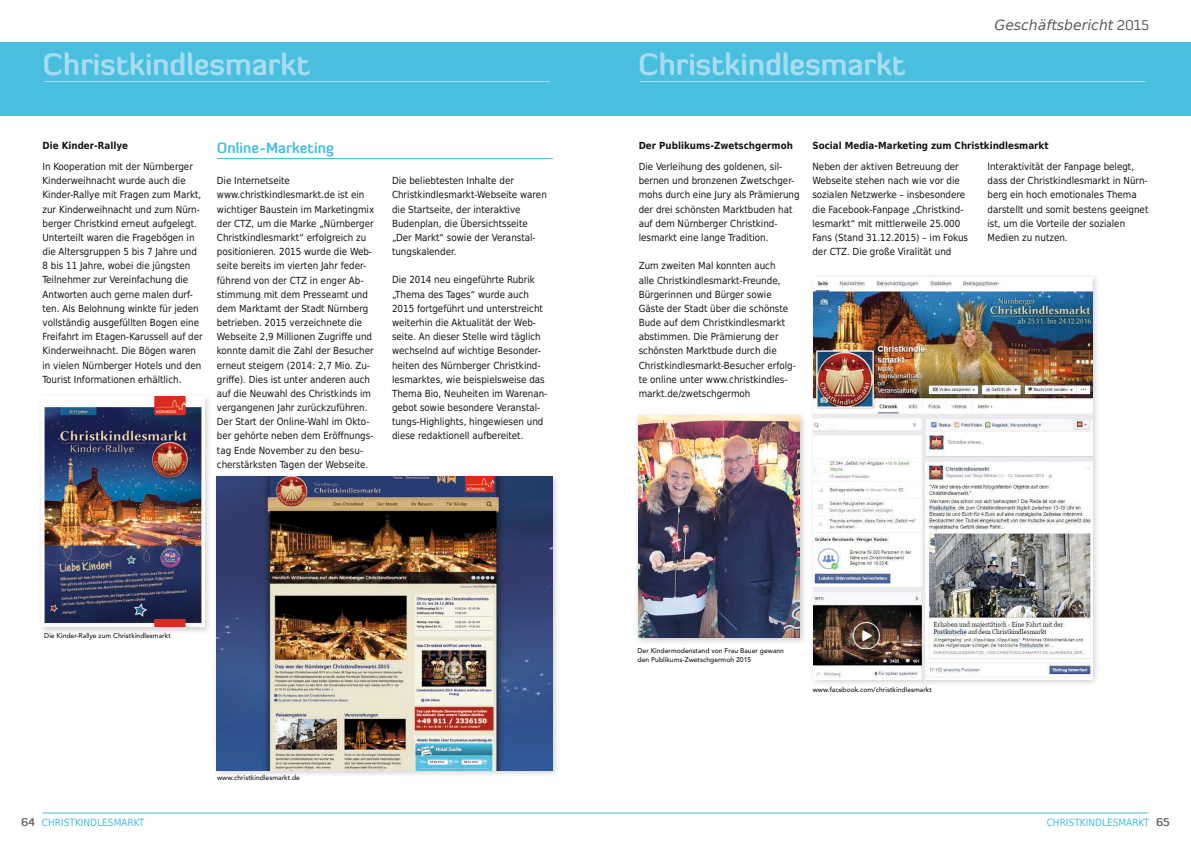
<style>
.page{position:relative;width:1191px;height:842px;background:#fff}
.page>*{position:absolute;margin:0;border:0;box-sizing:border-box;transform-origin:0 0}
.t1{font:700 30px "Diavlo";color:#a7ddf0}
.t2{font:700 14.7px "Diavlo";color:#49bedf}
.t3{font:italic 14px "DejaVu Sans";color:#5a5a5a}
.t4{font:700 11px "Diavlo";color:#686867}
.t5{font:10px "DejaVu Sans Condensed";color:#49bedf}
.t6{font:9.8px/14.2px "DejaVu Sans Condensed";color:#131413}
.t7{font:700 9.8px "DejaVu Sans Condensed";color:#131413}
.t8{font:500 6.9px/9px "Avenir";color:#131413}
.s1{font-family:"Diavlo";font-style:normal}
</style>
<div class="page">
<hr style="left:43px;top:812px;width:1105px;height:1px;background:#49bedf">
<div style="left:0;top:43px;width:1191px;height:73px;background:#49bedf"></div>
<hr style="left:639px;top:81px;width:506px;height:1px;background:#a7ddf0">
<hr style="left:44px;top:81px;width:506px;height:1px;background:#a7ddf0">
<div style="left:38px;top:393px;width:174px;height:242px;background:#131413;opacity:.22"></div>
<img style="left:42px;top:397px;width:162px;height:230px">
<hr style="left:217px;top:158px;width:336px;height:1px;background:#49bedf">
<div style="left:213px;top:473px;width:347px;height:305px;background:#131413;opacity:.22"></div>
<img style="left:217px;top:477px;width:335px;height:293px">
<div style="left:634px;top:412px;width:173px;height:234px;background:#131413;opacity:.22"></div>
<img style="left:638px;top:416px;width:161px;height:222px">
<div style="left:809px;top:273px;width:291px;height:414px;background:#131413;opacity:.22"></div>
<img style="left:813px;top:277px;width:279px;height:402px">
<h1 class="t1" style="left:43px;top:45px;width:269px">Christkindlesmarkt</h1>
<h1 class="t1" style="left:638px;top:45px;width:269px">Christkindlesmarkt</h1>
<h3 class="t3" style="left:994px;top:15px;width:156px">Geschäftsbericht <span class="s1">2015</span></h3>
<h2 class="t2" style="left:217px;top:138px;width:118px">Online-Marketing</h2>
<p class="t6" style="left:217px;top:173px;width:159px">Die Internetseite www.christkindlesmarkt.de ist ein wichtiger Baustein im Marketingmix der CTZ, um die Marke „Nürnberger Christkindlesmarkt“ erfolgreich zu positionieren. 2015 wurde die Web&shy;seite bereits im vierten Jahr feder&shy;führend von der CTZ in enger Ab&shy;stimmung mit dem Presseamt und dem Marktamt der Stadt Nürnberg betrieben. 2015 verzeichnete die Webseite 2,9 Millionen Zugriffe und konnte damit die Zahl der Besucher erneut steigern (2014: 2,7 Mio. Zu&shy;griffe). Dies ist unter anderen auch auf die Neuwahl des Christkinds im vergangenen Jahr zurückzuführen.<br>Der Start der Online-Wahl im Okto&shy;ber gehörte neben dem Eröffnungs&shy;tag Ende November zu den besu&shy;cherstärksten Tagen der Webseite.</p>
<p class="t7" style="left:43px;top:138px;width:87px">Die Kinder-Rallye</p>
<p class="t7" style="left:639px;top:138px;width:156px">Der Publikums-Zwetschgermoh</p>
<p class="t7" style="left:812px;top:138px;width:238px">Social Media-Marketing zum Christkindlesmarkt</p>
<p class="t6" style="left:43px;top:159px;width:162px">In Kooperation mit der Nürnberger Kinderweihnacht wurde auch die Kinder-Rallye mit Fragen zum Markt, zur Kinderweihnacht und zum Nürn&shy;berger Christkind erneut aufgelegt.<br>Unterteilt waren die Fragebögen in die Altersgruppen 5 bis 7 Jahre und 8 bis 11 Jahre, wobei die jüngsten Teilnehmer zur Vereinfachung die Antworten auch gerne malen durf&shy;ten. Als Belohnung winkte für jeden vollständig ausgefüllten Bogen eine Freifahrt im Etagen-Karussell auf der Kinderweihnacht. Die Bögen waren in vielen Nürnberger Hotels und den Tourist Informationen erhältlich.</p>
<p class="t6" style="left:639px;top:159px;width:162px">Die Verleihung des goldenen, sil&shy;bernen und bronzenen Zwetschger&shy;mohs durch eine Jury als Prämierung der drei schönsten Marktbuden hat auf dem Nürnberger Christkind&shy;lesmarkt eine lange Tradition.</p>
<p class="t6" style="left:987px;top:159px;width:162px">Interaktivität der Fanpage belegt, dass der Christkindlesmarkt in Nürn&shy;berg ein hoch emotionales Thema darstellt und somit bestens geeignet ist, um die Vorteile der sozialen<br>Medien zu nutzen.</p>
<p class="t6" style="left:812px;top:159px;width:157px">Neben der aktiven Betreuung der Webseite stehen nach wie vor die sozialen Netzwerke – insbesondere die Facebook-Fanpage „Christkind&shy;lesmarkt“ mit mittlerweile 25.000<br>Fans (Stand 31.12.2015) – im Fokus der CTZ. Die große Viralität und</p>
<p class="t6" style="left:392px;top:173px;width:156px">Die beliebtesten Inhalte der<br>Christkindlesmarkt-Webseite waren die Startseite, der interaktive<br>Budenplan, die Übersichtsseite „Der Markt“ sowie der Veranstal&shy;tungskalender.</p>
<p class="t6" style="left:392px;top:272px;width:157px">Die 2014 neu eingeführte Rubrik „Thema des Tages“ wurde auch 2015 fortgeführt und unterstreicht weiterhin die Aktualität der Web&shy;seite. An dieser Stelle wird täglich wechselnd auf wichtige Besonder&shy;heiten des Nürnberger Christkind&shy;lesmarktes, wie beispielsweise das Thema Bio, Neuheiten im Warenan&shy;gebot sowie besondere Veranstal&shy;tungs-Highlights, hingewiesen und diese redaktionell aufbereitet.</p>
<p class="t6" style="left:639px;top:258px;width:159px">Zum zweiten Mal konnten auch<br>alle Christkindlesmarkt-Freunde,<br>Bürgerinnen und Bürger sowie<br>Gäste der Stadt über die schönste<br>Bude auf dem Christkindlesmarkt abstimmen. Die Prämierung der schönsten Marktbude durch die<br>Christkindlesmarkt-Besucher erfolg&shy;te online unter www.christkindles&shy;markt.de/zwetschgermoh</p>
<p class="t8" style="left:44px;top:631px;width:128px">Die Kinder-Rallye zum Christkindlesmarkt</p>
<p class="t8" style="left:217px;top:773px;width:84px">www.christkindlesmarkt.de</p>
<p class="t8" style="left:637px;top:646px;width:148px">Der Kindermodenstand von Frau Bauer gewann den Publikums-Zwetschgermoh 2015</p>
<p class="t8" style="left:812px;top:685px;width:121px">www.facebook.com/christkindlesmarkt</p>
<p class="t4" style="left:21px;top:815px;width:15px">64</p>
<p class="t4" style="left:1156px;top:815px;width:15px">65</p>
<p class="t5" style="left:42px;top:815px;width:104px">CHRISTKINDLESMARKT</p>
<p class="t5" style="left:1046px;top:815px;width:104px">CHRISTKINDLESMARKT</p>
</div>
